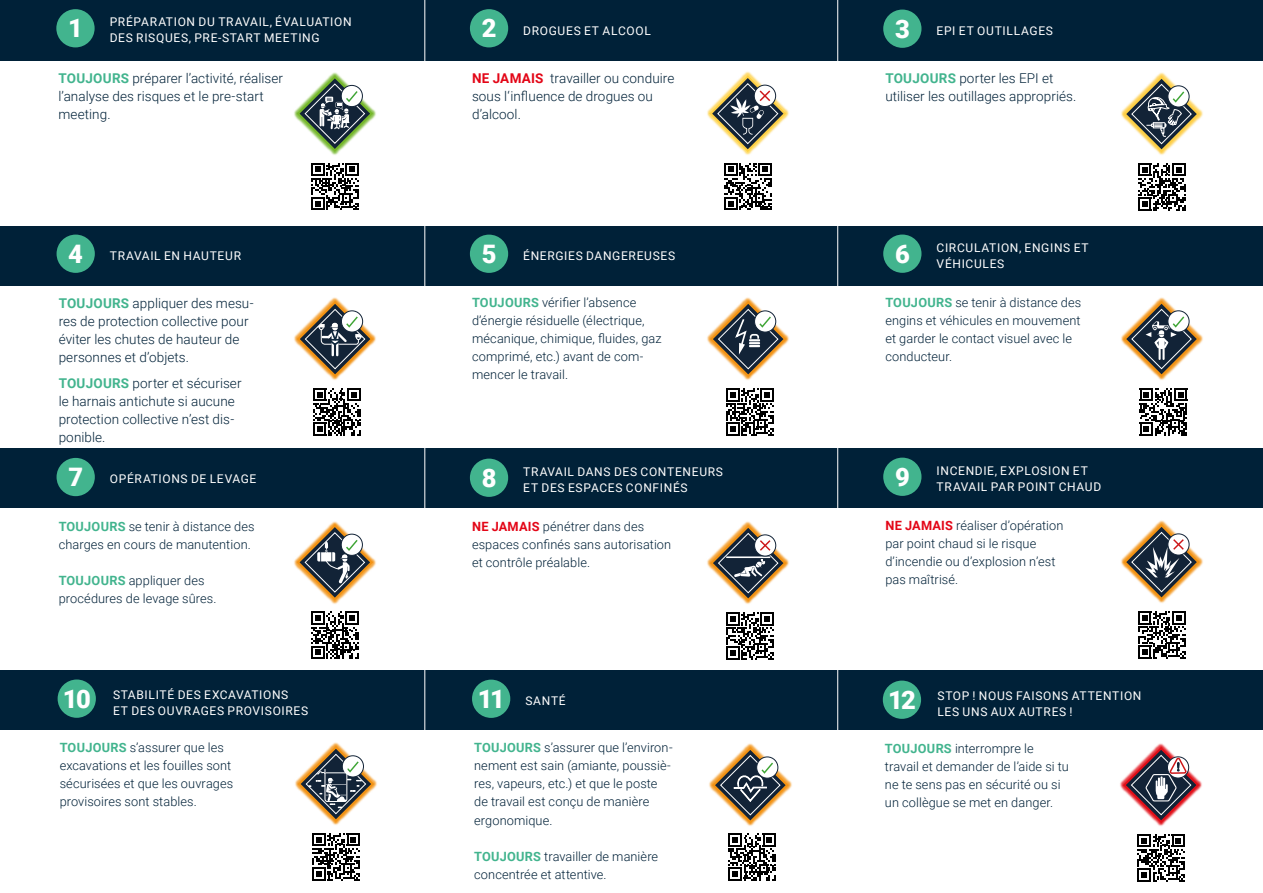
<style>
.page{position:relative;width:1263px;height:893px;background:#fff}
.page>*{position:absolute;margin:0;border:0;box-sizing:border-box;transform-origin:0 0}
.t1{font:900 25.5px "Roboto";color:#fff}
.t2{font:300 13.5px/18px "Roboto";letter-spacing:.005em;color:#002138}
.t3{font:300 12.75px/18px "Roboto";letter-spacing:.01em;color:#002138}
.t4{font:12px/16.5px "Roboto";letter-spacing:.055em;color:#fff}
.s1{font-weight:700;color:#e30617}
.s2{font-weight:700;color:#42b48e}
.s3{font-weight:900;font-size:25.5px}
</style>
<div class="page">
<div style="left:0;top:448px;width:1263px;height:59px;background:#002138"></div>
<div style="left:0;top:670px;width:1263px;height:59px;background:#002138"></div>
<div style="left:0;top:0;width:1263px;height:61px;background:#002138"></div>
<div style="left:0;top:226px;width:1263px;height:60px;background:#002138"></div>
<hr style="left:837px;top:0;width:1px;height:893px;background:#fff">
<hr style="left:424px;top:0;width:1px;height:893px;background:#fff">
<div style="left:56px;top:9px;width:39px;height:38px;background:#42b48e;border-radius:50%"></div>
<svg style="left:311px;top:163px;width:48px;height:47px"></svg>
<img style="left:295px;top:74px;width:80px;height:80px">
<svg style="left:297px;top:76px;width:76px;height:76px"></svg>
<div style="left:470px;top:9px;width:38px;height:38px;background:#42b48e;border-radius:50%"></div>
<img style="left:707px;top:71px;width:82px;height:84px">
<img style="left:708px;top:74px;width:80px;height:80px">
<svg style="left:709px;top:75px;width:77px;height:77px"></svg>
<svg style="left:724px;top:163px;width:48px;height:47px"></svg>
<img style="left:1121px;top:72px;width:82px;height:83px">
<img style="left:1122px;top:74px;width:79px;height:80px">
<svg style="left:1123px;top:76px;width:76px;height:76px"></svg>
<div style="left:883px;top:10px;width:38px;height:38px;background:#42b48e;border-radius:50%"></div>
<svg style="left:1138px;top:163px;width:47px;height:48px"></svg>
<div style="left:57px;top:235px;width:38px;height:38px;background:#42b48e;border-radius:50%"></div>
<img style="left:295px;top:299px;width:80px;height:80px">
<svg style="left:297px;top:301px;width:76px;height:76px"></svg>
<svg style="left:313px;top:388px;width:47px;height:48px"></svg>
<img style="left:707px;top:297px;width:82px;height:83px">
<img style="left:709px;top:299px;width:79px;height:80px">
<svg style="left:710px;top:301px;width:76px;height:76px"></svg>
<div style="left:470px;top:235px;width:38px;height:38px;background:#42b48e;border-radius:50%"></div>
<svg style="left:726px;top:388px;width:48px;height:48px"></svg>
<img style="left:294px;top:521px;width:82px;height:83px">
<img style="left:295px;top:523px;width:80px;height:79px">
<svg style="left:297px;top:524px;width:76px;height:76px"></svg>
<svg style="left:311px;top:611px;width:48px;height:48px"></svg>
<div style="left:57px;top:458px;width:38px;height:38px;background:#42b48e;border-radius:50%"></div>
<img style="left:1121px;top:297px;width:82px;height:83px">
<img style="left:1122px;top:299px;width:79px;height:80px">
<svg style="left:1123px;top:301px;width:76px;height:76px"></svg>
<svg style="left:1139px;top:388px;width:48px;height:48px"></svg>
<div style="left:883px;top:235px;width:38px;height:38px;background:#42b48e;border-radius:50%"></div>
<img style="left:707px;top:521px;width:82px;height:83px">
<img style="left:709px;top:523px;width:79px;height:80px">
<svg style="left:710px;top:525px;width:76px;height:76px"></svg>
<svg style="left:726px;top:612px;width:48px;height:48px"></svg>
<div style="left:470px;top:459px;width:38px;height:38px;background:#42b48e;border-radius:50%"></div>
<img style="left:1121px;top:520px;width:82px;height:83px">
<img style="left:1122px;top:522px;width:79px;height:80px">
<svg style="left:1123px;top:524px;width:76px;height:76px"></svg>
<svg style="left:1138px;top:611px;width:47px;height:48px"></svg>
<div style="left:883px;top:458px;width:38px;height:38px;background:#42b48e;border-radius:50%"></div>
<img style="left:296px;top:744px;width:80px;height:80px">
<svg style="left:298px;top:746px;width:76px;height:76px"></svg>
<svg style="left:312px;top:833px;width:48px;height:48px"></svg>
<div style="left:58px;top:679px;width:38px;height:39px;background:#42b48e;border-radius:50%"></div>
<img style="left:709px;top:743px;width:83px;height:83px">
<img style="left:711px;top:746px;width:79px;height:79px">
<svg style="left:712px;top:747px;width:76px;height:76px"></svg>
<svg style="left:728px;top:833px;width:48px;height:48px"></svg>
<div style="left:472px;top:680px;width:38px;height:38px;background:#42b48e;border-radius:50%"></div>
<img style="left:1121px;top:745px;width:80px;height:80px">
<svg style="left:1123px;top:747px;width:76px;height:76px"></svg>
<svg style="left:1137px;top:834px;width:48px;height:48px"></svg>
<div style="left:883px;top:681px;width:38px;height:38px;background:#42b48e;border-radius:50%"></div>
<p class="t4" style="left:68px;top:13px;width:285px;text-indent:42px">PRÉPARATION DU TRAVAIL, ÉVALUATION<br><sup>1</sup> DES RISQUES, PRE-START MEETING</p>
<h1 class="t1" style="left:482px;top:10px;width:16px">2</h1>
<p class="t2" style="left:472px;top:68px;width:204px"><span class="s1">NE JAMAIS</span> travailler ou conduire sous l‘influence de drogues ou d’alcool.</p>
<p class="t4" style="left:523px;top:22px;width:129px">DROGUES ET ALCOOL</p>
<p class="t2" style="left:58px;top:68px;width:226px"><span class="s2">TOUJOURS</span> préparer l’activité, réaliser l’analyse des risques et le pre-start meeting.</p>
<p class="t4" style="left:895px;top:22px;width:159px"><span class="s3">3</span> EPI ET OUTILLAGES</p>
<p class="t2" style="left:885px;top:69px;width:192px"><span class="s2">TOUJOURS</span> porter les EPI et utiliser les outillages appropriés.</p>
<p class="t4" style="left:68px;top:247px;width:174px"><span class="s3">4</span> TRAVAIL EN HAUTEUR</p>
<p class="t4" style="left:482px;top:247px;width:195px"><span class="s3">5</span> ÉNERGIES DANGEREUSES</p>
<p class="t4" style="left:895px;top:239px;width:195px;text-indent:42px">CIRCULATION, ENGINS ET<br><sup>6</sup> VÉHICULES</p>
<p class="t2" style="left:59px;top:294px;width:197px"><span class="s2">TOUJOURS</span> appliquer des mesu&shy;res de protection collective pour éviter les chutes de hauteur de personnes et d’objets.</p>
<p class="t2" style="left:59px;top:374px;width:184px"><span class="s2">TOUJOURS</span> porter et sécuriser le harnais antichute si aucune protection collective n’est dis&shy;ponible.</p>
<p class="t3" style="left:472px;top:293px;width:191px"><span class="s2">TOUJOURS</span> vérifier l’absence d’énergie résiduelle (électrique, mécanique, chimique, fluides, gaz comprimé, etc.) avant de com&shy;mencer le travail.</p>
<p class="t3" style="left:885px;top:293px;width:197px"><span class="s2">TOUJOURS</span> se tenir à distance des engins et véhicules en mouvement et garder le contact visuel avec le conducteur.</p>
<p class="t4" style="left:68px;top:470px;width:189px"><span class="s3">7</span> OPÉRATIONS DE LEVAGE</p>
<p class="t4" style="left:482px;top:463px;width:243px;text-indent:42px">TRAVAIL DANS DES CONTENEURS<br><sup>8</sup> ET DES ESPACES CONFINÉS</p>
<p class="t4" style="left:895px;top:462px;width:208px;text-indent:42px">INCENDIE, EXPLOSION ET<br><sup>9</sup> TRAVAIL PAR POINT CHAUD</p>
<p class="t3" style="left:59px;top:517px;width:197px"><span class="s2">TOUJOURS</span> se tenir à distance des charges en cours de manutention.</p>
<p class="t3" style="left:59px;top:571px;width:159px"><span class="s2">TOUJOURS</span> appliquer des procédures de levage sûres.</p>
<p class="t3" style="left:472px;top:517px;width:201px"><span class="s1">NE JAMAIS</span> pénétrer dans des espaces confinés sans autorisation et contrôle préalable.</p>
<p class="t3" style="left:885px;top:516px;width:180px"><span class="s1">NE JAMAIS</span> réaliser d’opération par point chaud si le risque d’incendie ou d’explosion n’est pas maîtrisé.</p>
<h1 class="t1" style="left:63px;top:681px;width:30px">10</h1>
<p class="t4" style="left:113px;top:685px;width:197px">STABILITÉ DES EXCAVATIONS<br>ET DES OUVRAGES PROVISOIRES</p>
<p class="t4" style="left:478px;top:692px;width:90px"><span class="s3">11</span> SANTÉ</p>
<h1 class="t1" style="left:888px;top:682px;width:29px">12</h1>
<p class="t4" style="left:937px;top:687px;width:206px">STOP ! NOUS FAISONS ATTENTION<br>LES UNS AUX AUTRES !</p>
<p class="t3" style="left:60px;top:738px;width:175px"><span class="s2">TOUJOURS</span> s’assurer que les excavations et les fouilles sont sécurisées et que les ouvrages provisoires sont stables.</p>
<p class="t3" style="left:474px;top:738px;width:200px"><span class="s2">TOUJOURS</span> s’assurer que l’environ&shy;nement est sain (amiante, poussiè&shy;res, vapeurs, etc.) et que le poste de travail est conçu de manière ergonomique.</p>
<p class="t3" style="left:474px;top:846px;width:186px"><span class="s2">TOUJOURS</span> travailler de manière concentrée et attentive.</p>
<p class="t3" style="left:885px;top:739px;width:185px"><span class="s2">TOUJOURS</span> interrompre le travail et demander de l’aide si tu ne te sens pas en sécurité ou si un collègue se met en danger.</p>
</div>
